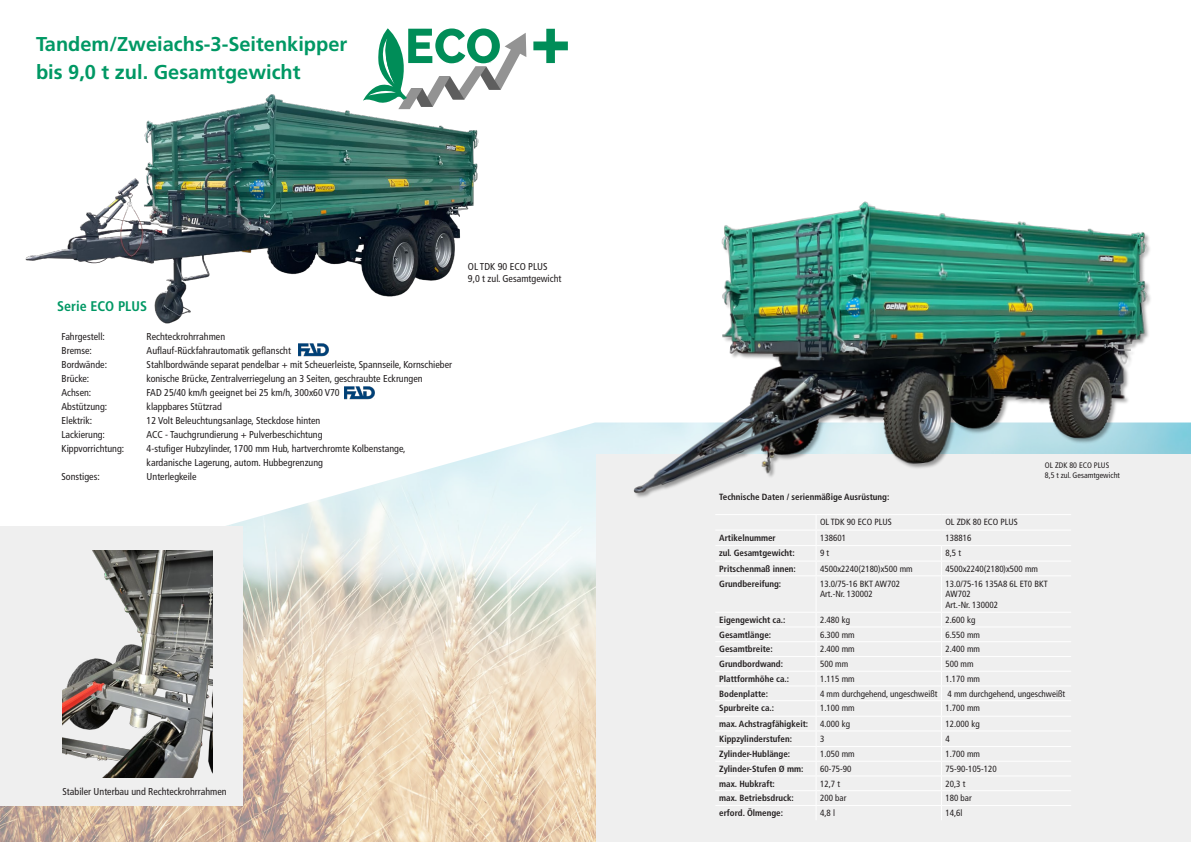
<style>
.page{position:relative;width:1191px;height:842px;background:#fff}
.page>*{position:absolute;margin:0;border:0;box-sizing:border-box;transform-origin:0 0}
.t1{font:700 20px "Frutiger LT Pro";color:#009864}
.t2{font:700 condensed 14px "Frutiger LT Pro";color:#009864}
.t3{font:condensed 10px "Frutiger LT Pro";color:#231f20}
.Tabelle_Text{font:condensed 9px/10.8px "Frutiger LT Pro";color:#231f20}
.t4{font:700 condensed 9px "Frutiger LT Pro";color:#231f20}
.t5{font:condensed 8px "Frutiger LT Pro";color:#231f20}
</style>
<div class="page">
<img style="left:0;top:428px;width:596px;height:414px">
<div style="left:596px;top:454px;width:595px;height:388px;background:#efefef"></div>
<hr style="left:941px;top:576px;width:1px;height:36px;background:#fff">
<hr style="left:941px;top:612px;width:130px;height:1px;background:#fff">
<hr style="left:941px;top:626px;width:130px;height:1px;background:#fff">
<hr style="left:941px;top:641px;width:130px;height:1px;background:#fff">
<hr style="left:941px;top:656px;width:130px;height:1px;background:#fff">
<hr style="left:941px;top:671px;width:130px;height:1px;background:#fff">
<hr style="left:941px;top:685px;width:130px;height:1px;background:#fff">
<hr style="left:941px;top:700px;width:130px;height:1px;background:#fff">
<hr style="left:941px;top:716px;width:130px;height:1px;background:#fff">
<hr style="left:941px;top:730px;width:130px;height:1px;background:#fff">
<hr style="left:941px;top:746px;width:130px;height:1px;background:#fff">
<hr style="left:941px;top:761px;width:130px;height:1px;background:#fff">
<hr style="left:941px;top:775px;width:130px;height:1px;background:#fff">
<hr style="left:941px;top:790px;width:130px;height:1px;background:#fff">
<hr style="left:941px;top:805px;width:130px;height:1px;background:#fff">
<hr style="left:815px;top:576px;width:1px;height:36px;background:#fff">
<hr style="left:715px;top:612px;width:101px;height:1px;background:#fff">
<hr style="left:816px;top:612px;width:125px;height:1px;background:#fff">
<hr style="left:715px;top:626px;width:101px;height:1px;background:#fff">
<hr style="left:816px;top:626px;width:125px;height:1px;background:#fff">
<hr style="left:715px;top:641px;width:101px;height:1px;background:#fff">
<hr style="left:816px;top:641px;width:125px;height:1px;background:#fff">
<hr style="left:715px;top:656px;width:101px;height:1px;background:#fff">
<hr style="left:816px;top:656px;width:125px;height:1px;background:#fff">
<hr style="left:715px;top:671px;width:101px;height:1px;background:#fff">
<hr style="left:816px;top:671px;width:125px;height:1px;background:#fff">
<hr style="left:715px;top:685px;width:101px;height:1px;background:#fff">
<hr style="left:816px;top:685px;width:125px;height:1px;background:#fff">
<hr style="left:715px;top:700px;width:101px;height:1px;background:#fff">
<hr style="left:816px;top:700px;width:125px;height:1px;background:#fff">
<hr style="left:715px;top:716px;width:101px;height:1px;background:#fff">
<hr style="left:816px;top:716px;width:125px;height:1px;background:#fff">
<hr style="left:715px;top:730px;width:101px;height:1px;background:#fff">
<hr style="left:816px;top:730px;width:125px;height:1px;background:#fff">
<hr style="left:715px;top:746px;width:101px;height:1px;background:#fff">
<hr style="left:816px;top:746px;width:125px;height:1px;background:#fff">
<hr style="left:715px;top:761px;width:101px;height:1px;background:#fff">
<hr style="left:816px;top:761px;width:125px;height:1px;background:#fff">
<hr style="left:715px;top:775px;width:101px;height:1px;background:#fff">
<hr style="left:816px;top:775px;width:125px;height:1px;background:#fff">
<hr style="left:715px;top:790px;width:101px;height:1px;background:#fff">
<hr style="left:816px;top:790px;width:125px;height:1px;background:#fff">
<hr style="left:715px;top:805px;width:101px;height:1px;background:#fff">
<hr style="left:816px;top:805px;width:125px;height:1px;background:#fff">
<svg style="left:941px;top:613px;width:1px;height:207px"></svg>
<svg style="left:563px;top:41px;width:5px;height:10px"></svg>
<img style="left:0;top:28px;width:563px;height:465px">
<img style="left:298px;top:342px;width:30px;height:17px">
<img style="left:344px;top:384px;width:30px;height:17px">
<img style="left:576px;top:201px;width:615px;height:388px">
<div style="left:0;top:526px;width:242px;height:280px;background:#efefef"></div>
<img style="left:62px;top:550px;width:150px;height:227px">
<p class="t1" style="left:36px;top:32px;width:313px">Tandem/Zweiachs-3-Seitenkipper</p>
<p class="t1" style="left:36px;top:60px;width:266px">bis 9,0 t zul. Gesamtgewicht</p>
<p class="t2" style="left:57px;top:298px;width:91px">Serie ECO PLUS</p>
<p class="t3" style="left:62px;top:331px;width:45px">Fahrgestell:</p>
<p class="t3" style="left:147px;top:331px;width:80px">Rechteckrohrrahmen</p>
<p class="t3" style="left:62px;top:345px;width:32px">Bremse:</p>
<p class="t3" style="left:147px;top:345px;width:146px">Auflauf-Rückfahrautomatik geflanscht</p>
<p class="t3" style="left:62px;top:359px;width:47px">Bordwände:</p>
<p class="t3" style="left:147px;top:359px;width:307px">Stahlbordwände separat pendelbar + mit Scheuerleiste, Spannseile, Kornschieber</p>
<p class="t3" style="left:62px;top:373px;width:29px">Brücke:</p>
<p class="t3" style="left:147px;top:373px;width:277px">konische Brücke, Zentralverriegelung an 3 Seiten, geschraubte Eckrungen</p>
<p class="t3" style="left:62px;top:387px;width:31px">Achsen:</p>
<p class="t3" style="left:147px;top:387px;width:195px">FAD 25/40 km/h geeignet bei 25 km/h, 300x60 V70</p>
<p class="t3" style="left:62px;top:401px;width:47px">Abstützung:</p>
<p class="t3" style="left:147px;top:401px;width:77px">klappbares Stützrad</p>
<p class="t3" style="left:62px;top:415px;width:32px">Elektrik:</p>
<p class="t3" style="left:147px;top:415px;width:175px">12 Volt Beleuchtungsanlage, Steckdose hinten</p>
<p class="t3" style="left:62px;top:429px;width:45px">Lackierung:</p>
<p class="t3" style="left:147px;top:429px;width:177px">ACC - Tauchgrundierung + Pulverbeschichtung</p>
<p class="t3" style="left:62px;top:443px;width:64px">Kippvorrichtung:</p>
<p class="t3" style="left:147px;top:443px;width:260px">4-stufiger Hubzylinder, 1700 mm Hub, hartverchromte Kolbenstange,</p>
<p class="t3" style="left:147px;top:457px;width:178px">kardanische Lagerung, autom. Hubbegrenzung</p>
<p class="t3" style="left:62px;top:471px;width:40px">Sonstiges:</p>
<p class="t3" style="left:147px;top:471px;width:51px">Unterlegkeile</p>
<p class="t3" style="left:468px;top:260px;width:81px">OL TDK 90 ECO PLUS</p>
<p class="t3" style="left:468px;top:272px;width:95px">9,0 t zul. Gesamtgewicht</p>
<p class="t3" style="left:62px;top:785px;width:166px">Stabiler Unterbau und Rechteckrohrrahmen</p>
<p class="t5" style="left:1045px;top:461px;width:66px">OL ZDK 80 ECO PLUS</p>
<p class="t5" style="left:1045px;top:471px;width:76px">8,5 t zul. Gesamtgewicht</p>
<p class="t4" style="left:719px;top:491px;width:171px">Technische Daten / serienmäßige Ausrüstung:</p>
<p class="Tabelle_Text" style="left:820px;top:517px;width:73px">OL TDK 90 ECO PLUS</p>
<p class="Tabelle_Text" style="left:945px;top:517px;width:74px">OL ZDK 80 ECO PLUS</p>
<p class="t4" style="left:719px;top:532px;width:58px">Artikelnummer</p>
<p class="Tabelle_Text" style="left:820px;top:532px;width:27px">138601</p>
<p class="Tabelle_Text" style="left:945px;top:532px;width:27px">138816</p>
<p class="t4" style="left:719px;top:548px;width:77px">zul. Gesamtgewicht:</p>
<p class="Tabelle_Text" style="left:820px;top:548px;width:11px">9 t</p>
<p class="Tabelle_Text" style="left:945px;top:548px;width:17px">8,5 t</p>
<p class="t4" style="left:719px;top:563px;width:78px">Pritschenmaß innen:</p>
<p class="Tabelle_Text" style="left:820px;top:563px;width:94px">4500x2240(2180)x500 mm</p>
<p class="Tabelle_Text" style="left:945px;top:563px;width:94px">4500x2240(2180)x500 mm</p>
<p class="t4" style="left:719px;top:578px;width:63px">Grundbereifung:</p>
<p class="Tabelle_Text" style="left:820px;top:578px;width:81px">13.0/75-16 BKT AW702</p>
<p class="Tabelle_Text" style="left:820px;top:589px;width:54px">Art.-Nr. 130002</p>
<p class="Tabelle_Text" style="left:945px;top:578px;width:104px">13.0/75-16 135A8 6L ET0 BKT<br>AW702</p>
<p class="Tabelle_Text" style="left:945px;top:600px;width:54px">Art.-Nr. 130002</p>
<p class="t4" style="left:719px;top:614px;width:68px">Eigengewicht ca.:</p>
<p class="Tabelle_Text" style="left:820px;top:614px;width:31px">2.480 kg</p>
<p class="Tabelle_Text" style="left:945px;top:614px;width:31px">2.600 kg</p>
<p class="t4" style="left:719px;top:629px;width:53px">Gesamtlänge:</p>
<p class="Tabelle_Text" style="left:820px;top:629px;width:36px">6.300 mm</p>
<p class="Tabelle_Text" style="left:945px;top:629px;width:36px">6.550 mm</p>
<p class="t4" style="left:719px;top:644px;width:55px">Gesamtbreite:</p>
<p class="Tabelle_Text" style="left:820px;top:644px;width:36px">2.400 mm</p>
<p class="Tabelle_Text" style="left:945px;top:644px;width:36px">2.400 mm</p>
<p class="t4" style="left:719px;top:659px;width:65px">Grundbordwand:</p>
<p class="Tabelle_Text" style="left:820px;top:659px;width:30px">500 mm</p>
<p class="Tabelle_Text" style="left:945px;top:659px;width:30px">500 mm</p>
<p class="t4" style="left:719px;top:673px;width:71px">Plattformhöhe ca.:</p>
<p class="Tabelle_Text" style="left:820px;top:673px;width:36px">1.115 mm</p>
<p class="Tabelle_Text" style="left:945px;top:673px;width:36px">1.170 mm</p>
<p class="t4" style="left:719px;top:688px;width:50px">Bodenplatte:</p>
<p class="Tabelle_Text" style="left:820px;top:688px;width:119px">4 mm durchgehend, ungeschweißt</p>
<p class="Tabelle_Text" style="left:947px;top:688px;width:119px">4 mm durchgehend, ungeschweißt</p>
<p class="t4" style="left:719px;top:703px;width:56px">Spurbreite ca.:</p>
<p class="Tabelle_Text" style="left:820px;top:703px;width:36px">1.100 mm</p>
<p class="Tabelle_Text" style="left:945px;top:703px;width:36px">1.700 mm</p>
<p class="t4" style="left:719px;top:718px;width:90px">max. Achstragfähigkeit:</p>
<p class="Tabelle_Text" style="left:820px;top:718px;width:31px">4.000 kg</p>
<p class="Tabelle_Text" style="left:945px;top:718px;width:36px">12.000 kg</p>
<p class="t4" style="left:719px;top:733px;width:74px">Kippzylinderstufen:</p>
<p class="Tabelle_Text" style="left:820px;top:733px;width:6px">3</p>
<p class="Tabelle_Text" style="left:945px;top:733px;width:6px">4</p>
<p class="t4" style="left:719px;top:749px;width:72px">Zylinder-Hublänge:</p>
<p class="Tabelle_Text" style="left:820px;top:749px;width:36px">1.050 mm</p>
<p class="Tabelle_Text" style="left:945px;top:749px;width:36px">1.700 mm</p>
<p class="t4" style="left:719px;top:763px;width:86px">Zylinder-Stufen Ø mm:</p>
<p class="Tabelle_Text" style="left:820px;top:763px;width:33px">60-75-90</p>
<p class="Tabelle_Text" style="left:945px;top:763px;width:53px">75-90-105-120</p>
<p class="t4" style="left:719px;top:778px;width:57px">max. Hubkraft:</p>
<p class="Tabelle_Text" style="left:820px;top:778px;width:21px">12,7 t</p>
<p class="Tabelle_Text" style="left:945px;top:778px;width:21px">20,3 t</p>
<p class="t4" style="left:719px;top:793px;width:76px">max. Betriebsdruck:</p>
<p class="Tabelle_Text" style="left:820px;top:793px;width:28px">200 bar</p>
<p class="Tabelle_Text" style="left:945px;top:793px;width:28px">180 bar</p>
<p class="t4" style="left:719px;top:808px;width:65px">erford. Ölmenge:</p>
<p class="Tabelle_Text" style="left:820px;top:808px;width:16px">4,8 l</p>
<p class="Tabelle_Text" style="left:945px;top:808px;width:19px">14,6l</p>
</div>
